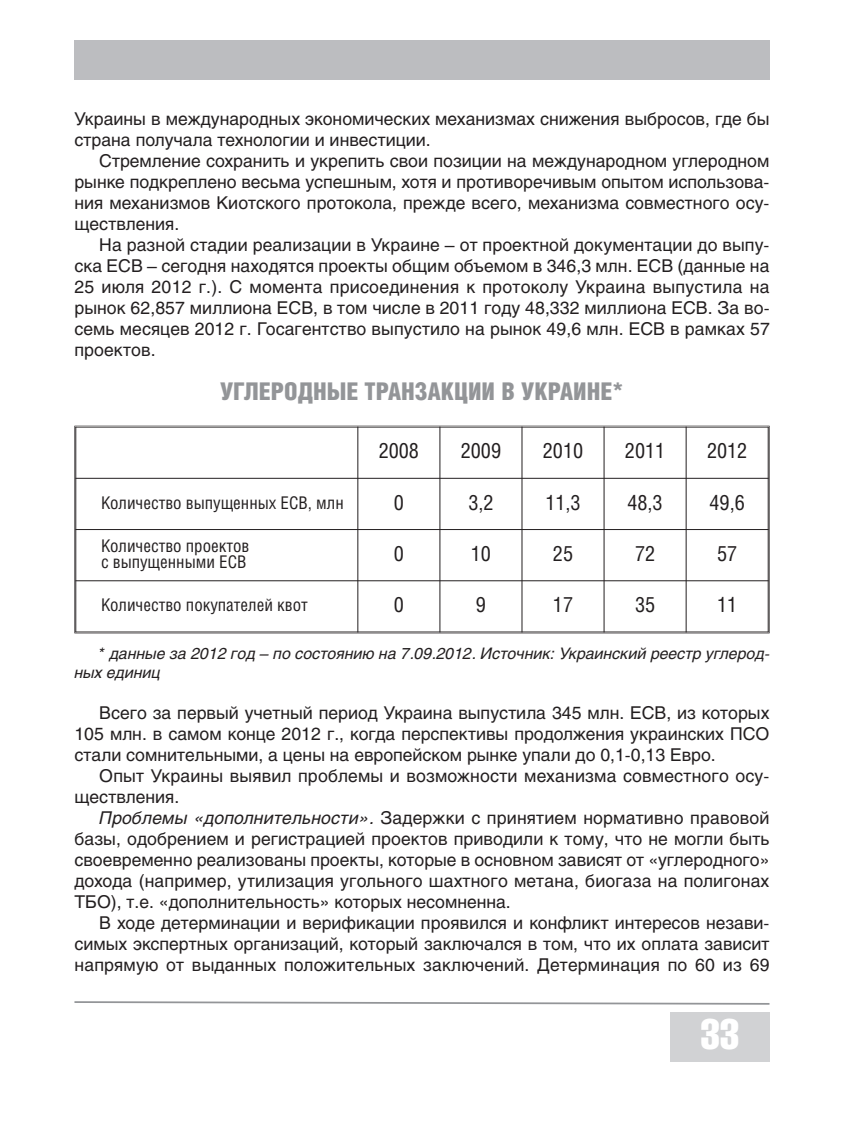
<style>
.page{position:relative;width:844px;height:1141px;background:#fff}
.page>*{position:absolute;margin:0;border:0;box-sizing:border-box;transform-origin:0 0}
.t1{font:42px "Helios Compressed";color:#fff}
.t2{font:900 24.5px "Helios Cond";color:#939598}
.t3{font:21px "Helios Cond";color:#231f20}
.t4{font:17.5px/21px "Helios";color:#231f20;text-align:justify}
.t5{font:17.5px/15.8px "Helios Cond";color:#231f20}
.t6{font:italic 15.75px/18.9px "Helios";color:#231f20}
.s1{font-style:italic}
</style>
<div class="page">
<div style="left:74px;top:40px;width:695px;height:39px;background:#bcbdc0"></div>
<svg style="left:74px;top:1001px;width:695px;height:4px"></svg>
<div style="left:670px;top:1012px;width:99px;height:50px;background:#d1d2d4"></div>
<hr style="left:75px;top:427px;width:1px;height:205px;background:#231f20">
<hr style="left:357px;top:427px;width:1px;height:205px;background:#231f20">
<hr style="left:439px;top:427px;width:1px;height:205px;background:#231f20">
<hr style="left:521px;top:427px;width:1px;height:205px;background:#231f20">
<hr style="left:603px;top:427px;width:1px;height:205px;background:#231f20">
<hr style="left:685px;top:427px;width:1px;height:205px;background:#231f20">
<hr style="left:767px;top:427px;width:1px;height:205px;background:#231f20">
<hr style="left:75px;top:427px;width:693px;height:1px;background:#231f20">
<hr style="left:75px;top:478px;width:693px;height:1px;background:#231f20">
<hr style="left:75px;top:529px;width:693px;height:1px;background:#231f20">
<hr style="left:75px;top:580px;width:693px;height:1px;background:#231f20">
<hr style="left:75px;top:632px;width:693px;height:1px;background:#231f20">
<p class="t4" style="left:74px;top:110px;width:696px">Украины в международных экономических механизмах снижения выбросов, где бы страна получала технологии и инвестиции.</p>
<p class="t4" style="left:74px;top:152px;width:696px;text-indent:25px">Стремление сохранить и укрепить свои позиции на международном углеродном рынке подкреплено весьма успешным, хотя и противоречивым опытом использова&shy;ния механизмов Киотского протокола, прежде всего, механизма совместного осу&shy;ществления.</p>
<p class="t4" style="left:74px;top:236px;width:696px;text-indent:25px">На разной стадии реализации в Украине – от проектной документации до выпу&shy;ска ЕСВ – сегодня находятся проекты общим объемом в 346,3 млн. ЕСВ (данные на 25 июля 2012 г.). С момента присоединения к протоколу Украина выпустила на рынок 62,857 миллиона ЕСВ, в том числе в 2011 году 48,332 миллиона ЕСВ. За во&shy;семь месяцев 2012 г. Госагентство выпустило на рынок 49,6 млн. ЕСВ в рамках 57 проектов.</p>
<h2 class="t2" style="left:220px;top:382px;width:405px">УГЛЕРОДНЫЕ ТРАНЗАКЦИИ В УКРАИНЕ*</h2>
<p class="t3" style="left:378px;top:443px;width:42px">2008</p>
<p class="t3" style="left:460px;top:443px;width:42px">2009</p>
<p class="t3" style="left:542px;top:443px;width:42px">2010</p>
<p class="t3" style="left:624px;top:443px;width:42px">2011</p>
<p class="t3" style="left:706px;top:443px;width:42px">2012</p>
<p class="t5" style="left:101px;top:496px;width:244px">Количество выпущенных ЕСВ, млн</p>
<p class="t3" style="left:394px;top:494px;width:12px">0</p>
<p class="t3" style="left:468px;top:494px;width:27px">3,2</p>
<p class="t3" style="left:545px;top:494px;width:37px">11,3</p>
<p class="t3" style="left:627px;top:494px;width:37px">48,3</p>
<p class="t3" style="left:709px;top:494px;width:37px">49,6</p>
<p class="t5" style="left:101px;top:539px;width:150px">Количество проектов с выпущенными ЕСВ</p>
<p class="t3" style="left:394px;top:546px;width:12px">0</p>
<p class="t3" style="left:471px;top:546px;width:22px">10</p>
<p class="t3" style="left:553px;top:546px;width:22px">25</p>
<p class="t3" style="left:635px;top:546px;width:22px">72</p>
<p class="t3" style="left:717px;top:546px;width:22px">57</p>
<p class="t5" style="left:101px;top:598px;width:208px">Количество покупателей квот</p>
<p class="t3" style="left:394px;top:597px;width:12px">0</p>
<p class="t3" style="left:476px;top:597px;width:12px">9</p>
<p class="t3" style="left:553px;top:597px;width:22px">17</p>
<p class="t3" style="left:635px;top:597px;width:22px">35</p>
<p class="t3" style="left:717px;top:597px;width:22px">11</p>
<p class="t6" style="left:74px;top:646px;width:696px;text-indent:25px">* данные за 2012 год – по состоянию на 7.09.2012. Источник: Украинский реестр углерод&shy;ных единиц</p>
<p class="t4" style="left:74px;top:704px;width:696px;text-indent:25px">Всего за первый учетный период Украина выпустила 345 млн. ЕСВ, из которых 105 млн. в самом конце 2012 г., когда перспективы продолжения украинских ПСО стали сомнительными, а цены на европейском рынке упали до 0,1-0,13 Евро.</p>
<p class="t4" style="left:74px;top:767px;width:696px;text-indent:25px">Опыт Украины выявил проблемы и возможности механизма совместного осу&shy;ществления.</p>
<p class="t4" style="left:74px;top:809px;width:696px;text-indent:25px"><span class="s1">Проблемы «дополнительности».</span> Задержки с принятием нормативно правовой базы, одобрением и регистрацией проектов приводили к тому, что не могли быть своевременно реализованы проекты, которые в основном зависят от «углеродного» дохода (например, утилизация угольного шахтного метана, биогаза на полигонах ТБО), т.е. «дополнительность» которых несомненна.</p>
<p class="t4" style="left:74px;top:914px;width:696px;text-indent:25px">В ходе детерминации и верификации проявился и конфликт интересов незави&shy;симых экспертных организаций, который заключался в том, что их оплата зависит напрямую от выданных положительных заключений. Детерминация по 60 из 69</p>
<h1 class="t1" style="left:700px;top:1019px;width:40px">33</h1>
</div>
